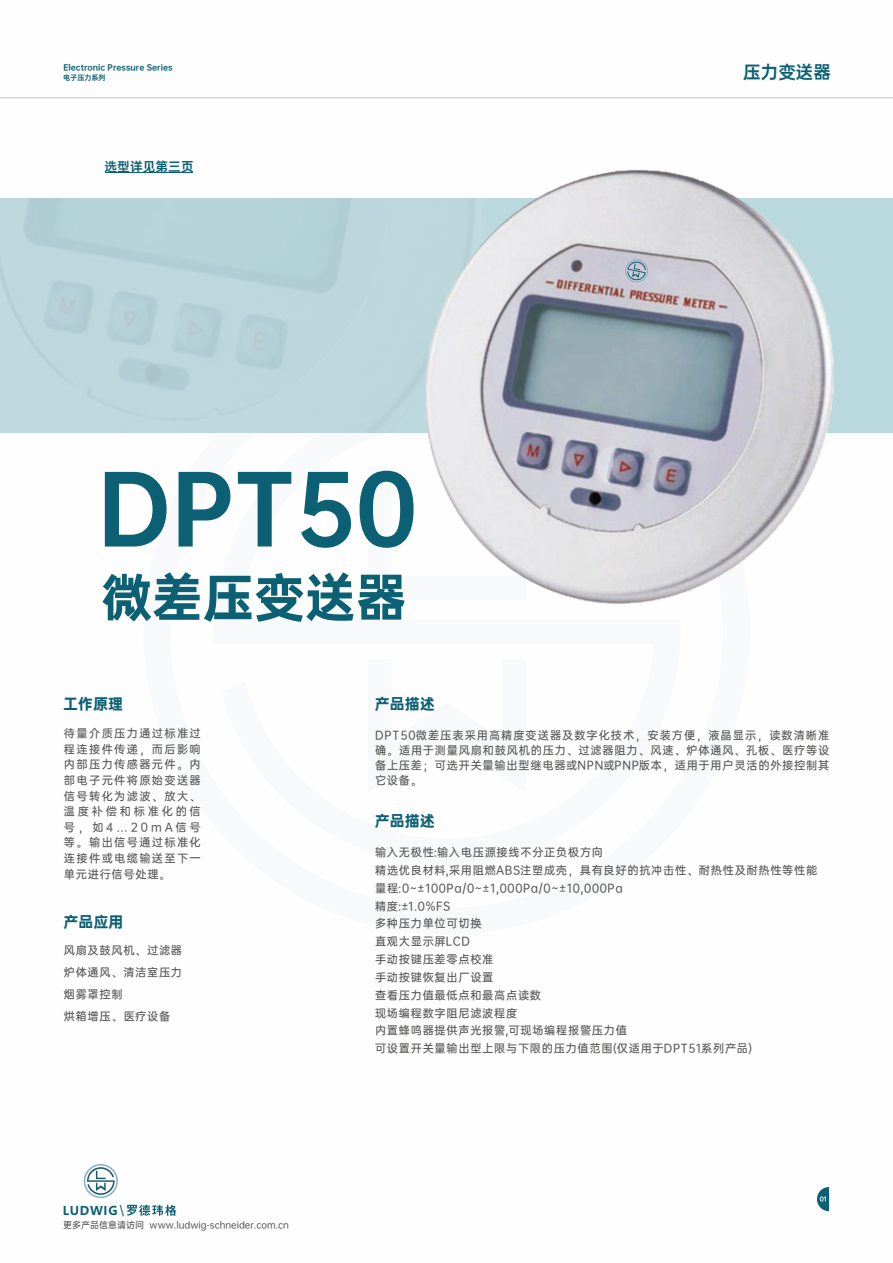
<style>
.page{position:relative;width:893px;height:1263px;background:#fff}
.page>*{position:absolute;margin:0;border:0;box-sizing:border-box;transform-origin:0 0}
.t1{font:90px "OPPO Sans H";color:#0c6073}
.t2{font:50.85px "OPPO Sans H";color:#0c6073}
.t3{font:17.55px "OPPO Sans B";color:#0c6073}
.t4{font:15px "OPPO Sans H";color:#0c6073}
.t5{font:12.75px "OPPO Sans B";color:#0c6073}
.t6{font:700 12px "Microsoft Ya Hei";letter-spacing:.06em;color:#0c6073}
.t7{font:11.25px/15.6px "OPPO Sans M";letter-spacing:.06em;color:#595857;text-align:justify}
.t8{font:9px "OPPO Sans M";color:#595857}
.t9{font:7.8px "OPPO Sans H";color:#0c6073}
.t10{font:7.05px "OPPO Sans B";color:#0c6073}
.t11{font:6px "OPPO Sans H";color:#fff}
.s1{font-family:"Arial";font-weight:400;font-size:15.15px}
</style>
<div class="page">
<div style="left:0;top:198px;width:893px;height:235px;background:#bad9de"></div>
<hr style="left:0;top:97px;width:893px;height:1px;background:#c9cacb">
<hr style="left:105px;top:172px;width:87px;height:1px;background:#0c6073">
<img style="left:425px;top:169px;width:408px;height:434px">
<svg style="left:624px;top:258px;width:25px;height:25px"></svg>
<svg style="left:817px;top:1187px;width:12px;height:24px"></svg>
<svg style="left:84px;top:1164px;width:34px;height:34px"></svg>
<svg style="left:127px;top:1205px;width:49px;height:11px"></svg>
<p class="t9" style="left:63px;top:63px;width:111px">Electronic Pressure Series</p>
<h3 class="t3" style="left:743px;top:63px;width:89px">压力变送器</h3>
<p class="t10" style="left:63px;top:74px;width:44px">电子压力系列</p>
<p class="t5" style="left:105px;top:160px;width:91px">选型详见第三页</p>
<h1 class="t1" style="left:98px;top:463px;width:321px">DPT50</h1>
<h2 class="t2" style="left:101px;top:572px;width:307px">微差压变送器</h2>
<h3 class="t4" style="left:63px;top:696px;width:61px">工作原理</h3>
<p class="t7" style="left:64px;top:725px;width:138px">待量介质压力通过标准过程连接件传递，而后影响内部压力传感器元件。内部电子元件将原始变送器信号转化为滤波、放大、温度补偿和标准化的信号，如4…20mA信号等。输出信号通过标准化连接件或电缆输送至下一单元进行信号处理。</p>
<h3 class="t4" style="left:63px;top:914px;width:62px">产品应用</h3>
<p class="t7" style="left:64px;top:938px;width:120px;line-height:22.2px">风扇及鼓风机、过滤器炉体通风、清洁室压力烟雾罩控制</p>
<p class="t7" style="left:64px;top:1008px;width:108px">烘箱增压、医疗设备</p>
<p class="t6" style="left:63px;top:1205px;width:63px">LUDWIG <span class="s1">\</span></p>
<p class="t8" style="left:63px;top:1220px;width:227px">更多产品信息请访问 www.ludwig-schneider.com.cn</p>
<h3 class="t4" style="left:375px;top:696px;width:62px">产品描述</h3>
<p class="t7" style="left:375px;top:728px;width:456px;line-height:14.9px">DPT50微差压表采用高精度变送器及数字化技术，安装方便，液晶显示，读数清晰准确。适用于测量风扇和鼓风机的压力、过滤器阻力、风速、炉体通风、孔板、医疗等设备上压差；可选开关量输出型继电器或NPN或PNP版本，适用于用户灵活的外接控制其它设备。</p>
<h3 class="t4" style="left:375px;top:813px;width:62px">产品描述</h3>
<p class="t7" style="left:375px;top:844px;width:230px">输入无极性:输入电压源接线不分正负极方向</p>
<p class="t7" style="left:375px;top:861px;width:444px;line-height:17.9px">精选优良材料,采用阻燃ABS注塑成壳，具有良好的抗冲击性、耐热性及耐热性等性能量程:0~±100Pa/0~±1,000Pa/0~±10,000Pa</p>
<p class="t7" style="left:375px;top:914px;width:108px;line-height:17.9px">多种压力单位可切换直观大显示屏LCD</p>
<p class="t7" style="left:375px;top:898px;width:77px">精度:±1.0%FS</p>
<p class="t7" style="left:375px;top:951px;width:120px">手动按键压差零点校准</p>
<p class="t7" style="left:375px;top:969px;width:120px">手动按键恢复出厂设置</p>
<p class="t7" style="left:375px;top:987px;width:168px">查看压力值最低点和最高点读数</p>
<p class="t7" style="left:375px;top:1005px;width:144px">现场编程数字阻尼滤波程度</p>
<p class="t7" style="left:375px;top:1040px;width:379px">可设置开关量输出型上限与下限的压力值范围(仅适用于DPT51系列产品)</p>
<p class="t7" style="left:375px;top:1022px;width:253px">内置蜂鸣器提供声光报警,可现场编程报警压力值</p>
<p class="t11" style="left:820px;top:1196px;width:9px">01</p>
</div>
